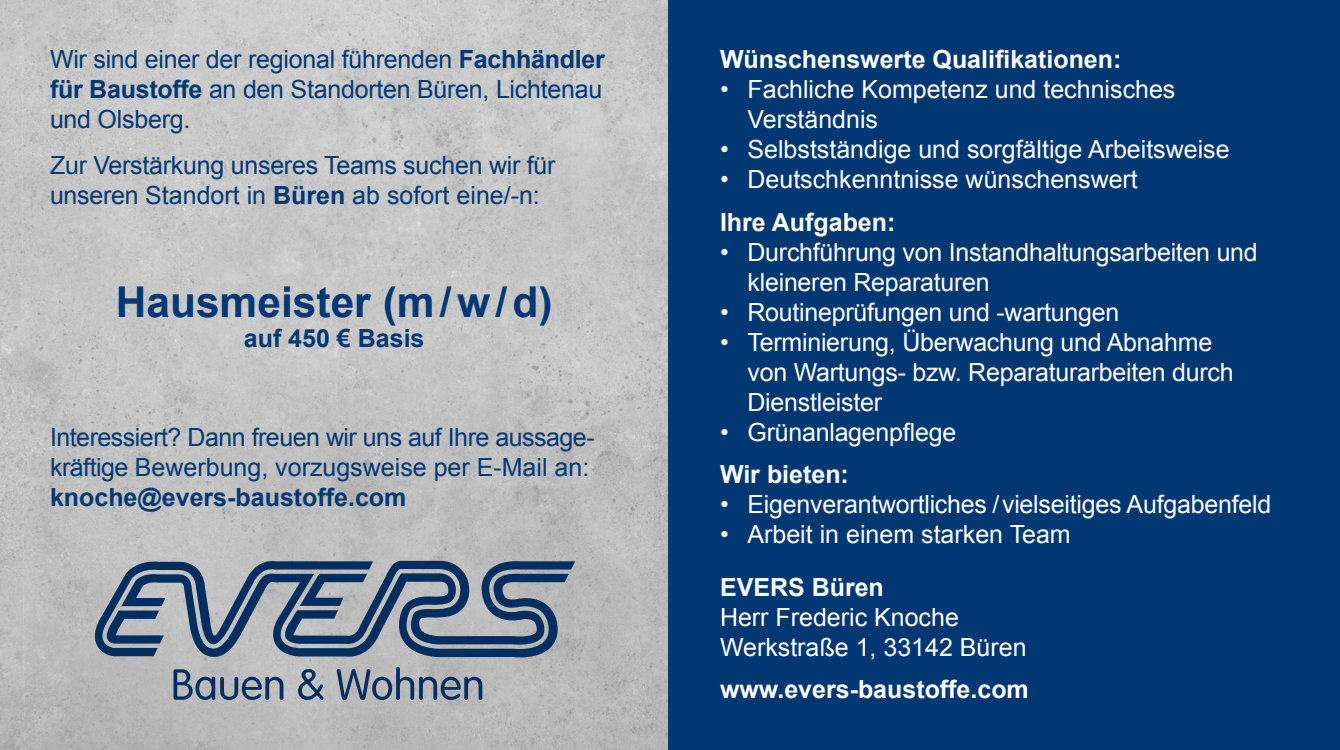
<style>
.page{position:relative;width:1340px;height:750px;background:#fff}
.page>*{position:absolute;margin:0;border:0;box-sizing:border-box;transform-origin:0 0}
.t1{font:700 42.5px "Arial";color:#013874}
.t2{font:25px/30px "Arial";letter-spacing:-.01em;color:#fff}
.t3{font:25px/30px "Arial";letter-spacing:-.01em;color:#013874}
.t4{font:700 25px "Arial";color:#fff}
.t5{font:700 25px "Arial";color:#013874}
.s1{font-weight:700}
</style>
<div class="page">
<img style="left:0;top:0;width:668px;height:750px">
<div style="left:668px;top:0;width:672px;height:750px;background:#013874"></div>
<svg style="left:95px;top:561px;width:480px;height:98px;background:#6d8195"></svg>
<svg style="left:173px;top:669px;width:110px;height:31px;background:#7d8d9d"></svg>
<svg style="left:298px;top:669px;width:26px;height:31px"></svg>
<svg style="left:337px;top:667px;width:145px;height:33px;background:#808e9d"></svg>
<p class="t3" style="left:50px;top:45px;width:556px;text-align:justify">Wir sind einer der regional führenden <span class="s1">Fachhändler für Baustoffe</span> an den Standorten Büren, Lichtenau und Olsberg.</p>
<p class="t3" style="left:50px;top:150px;width:507px">Zur Verstärkung unseres Teams suchen wir für unseren Standort in <span class="s1">Büren</span> ab sofort eine/-n:</p>
<p class="t1" style="left:116px;top:274px;width:438px">Hausmeister (m/w/d)</p>
<p class="t5" style="left:244px;top:321px;width:182px">auf 450 € Basis</p>
<p class="t3" style="left:50px;top:423px;width:546px">Interessiert? Dann freuen wir uns auf Ihre aussage&shy;kräftige Bewerbung, vorzugsweise per E-Mail an: <span class="s1">knoche@evers-baustoffe.com</span></p>
<p class="t4" style="left:720px;top:43px;width:403px">Wünschenswerte Qualifikationen:</p>
<p class="t2" style="left:748px;top:75px;width:429px;text-indent:-28px">• Fachliche Kompetenz und technisches<br>Verständnis</p>
<p class="t2" style="left:720px;top:135px;width:511px">• Selbstständige und sorgfältige Arbeitsweise</p>
<p class="t2" style="left:720px;top:165px;width:419px">• Deutschkenntnisse wünschenswert</p>
<p class="t4" style="left:720px;top:205px;width:177px">Ihre Aufgaben:</p>
<p class="t2" style="left:748px;top:237px;width:512px;text-indent:-28px">• Durchführung von Instandhaltungsarbeiten und kleineren Reparaturen</p>
<p class="t2" style="left:720px;top:297px;width:401px">• Routineprüfungen und -wartungen</p>
<p class="t2" style="left:748px;top:327px;width:488px;text-indent:-28px">• Terminierung, Überwachung und Abnahme von Wartungs- bzw. Reparaturarbeiten durch<br>Dienstleister</p>
<p class="t2" style="left:720px;top:417px;width:238px">• Grünanlagenpflege</p>
<p class="t4" style="left:720px;top:458px;width:130px">Wir bieten:</p>
<p class="t2" style="left:720px;top:490px;width:553px">• Eigenverantwortliches /vielseitiges Aufgabenfeld</p>
<p class="t2" style="left:720px;top:520px;width:352px">• Arbeit in einem starken Team</p>
<p class="t4" style="left:720px;top:570px;width:165px">EVERS Büren</p>
<p class="t2" style="left:720px;top:602px;width:240px">Herr Frederic Knoche</p>
<p class="t2" style="left:720px;top:632px;width:308px">Werkstraße 1, 33142 Büren</p>
<p class="t4" style="left:720px;top:673px;width:310px">www.evers-baustoffe.com</p>
</div>
